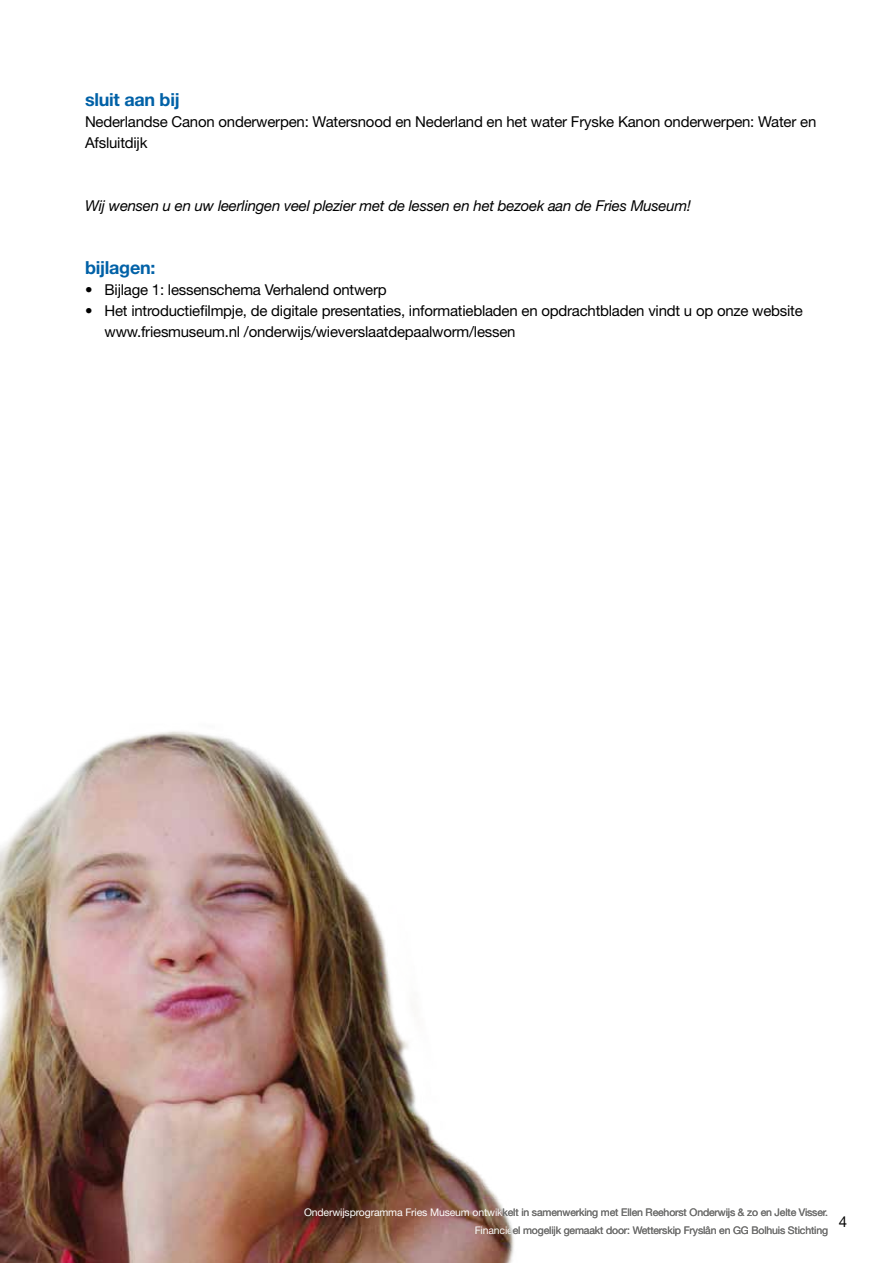
<style>
.page{position:relative;width:893px;height:1263px;background:#fff}
.page>*{position:absolute;margin:0;border:0;box-sizing:border-box;transform-origin:0 0}
.t1{font:700 18px "Helvetica Neue";letter-spacing:-.015em;color:#0061a7}
.t2{font:15px/21px "Helvetica Neue";letter-spacing:-.015em;color:#000}
.t3{font:italic 15px "Helvetica Neue";letter-spacing:-.015em;color:#000}
.t4{font:10.5px/18px "Helvetica Neue";letter-spacing:-.015em;color:#6f6f6e;text-align:right}
.s1{color:#fff}
</style>
<div class="page">
<img style="left:0;top:731px;width:514px;height:532px">
<p class="t1" style="left:85px;top:89px;width:96px">sluit aan bij</p>
<p class="t2" style="left:85px;top:111px;width:733px">Nederlandse Canon onderwerpen: Watersnood en Nederland en het water Fryske Kanon onderwerpen: Water en<br>Afsluitdijk</p>
<p class="t3" style="left:85px;top:197px;width:607px">Wij wensen u en uw leerlingen veel plezier met de lessen en het bezoek aan de Fries Museum!</p>
<p class="t1" style="left:85px;top:257px;width:72px">bijlagen:</p>
<p class="t2" style="left:85px;top:279px;width:303px">• Bijlage 1: lessenschema Verhalend ontwerp</p>
<p class="t2" style="left:105px;top:300px;width:700px;text-indent:-20px">• Het introductiefilmpje, de digitale presentaties, informatiebladen en opdrachtbladen vindt u op onze website www.friesmuseum.nl /onderwijs/wieverslaatdepaalworm/lessen</p>
<p class="t4" style="left:304px;top:1203px;width:526px"><span class="s1">Onderwijsprogramma Fries Museum ontwik</span>kelt in samenwerking met Ellen Reehorst Onderwijs &amp; zo en Jelte Visser.<br><span class="s1">Financie</span>el mogelijk gemaakt door: Wetterskip Fryslân en GG Bolhuis Stichting</p>
<p class="t2" style="left:839px;top:1211px;width:10px">4</p>
</div>
